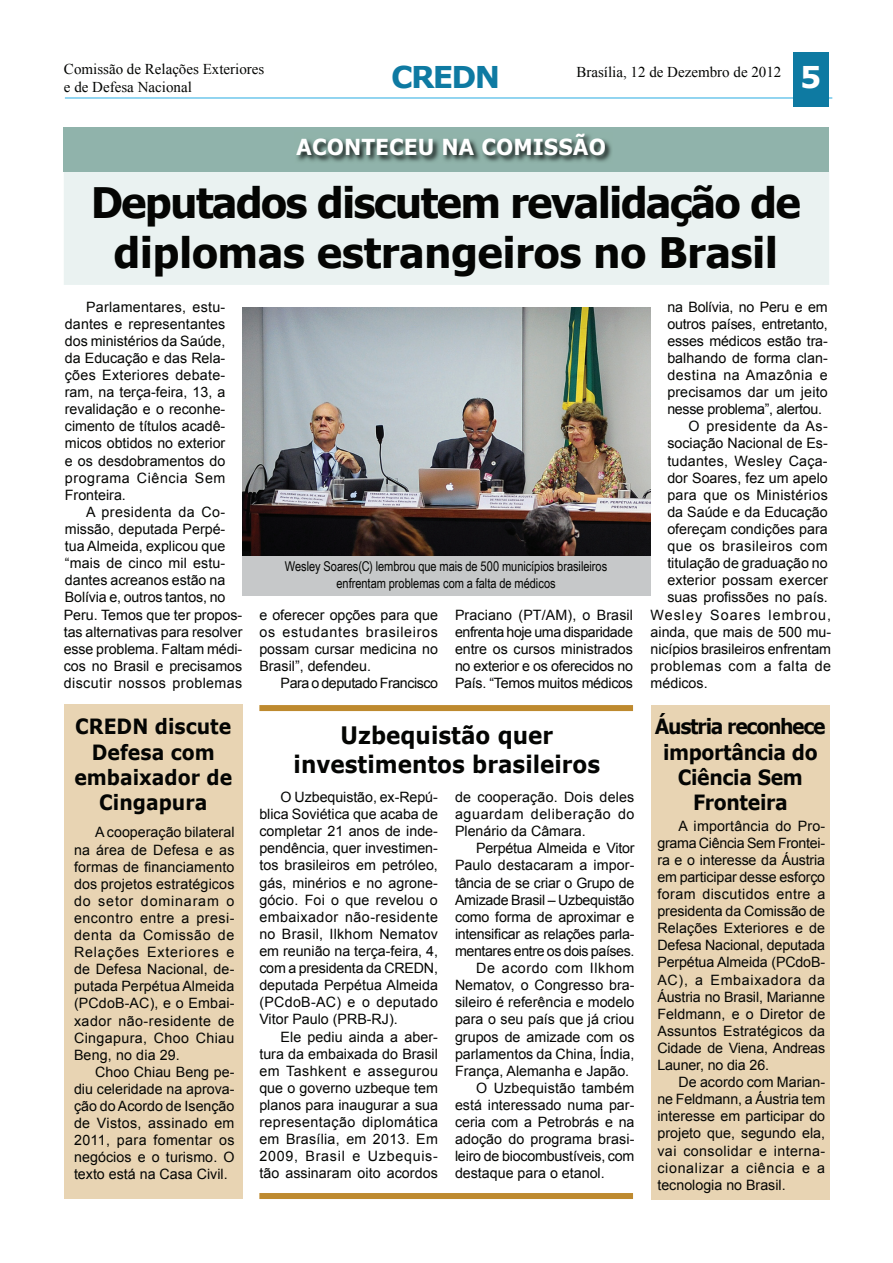
<style>
.page{position:relative;width:893px;height:1263px;background:#fff}
.page>*{position:absolute;margin:0;border:0;box-sizing:border-box;transform-origin:0 0}
.t1{font:700 42px/50.4px "Tahoma";letter-spacing:-.03em;color:#040503;text-align:center}
.t2{font:700 30px "Verdana";letter-spacing:-.06em;color:#0e7aa2}
.t3{font:700 30px "Verdana";color:#fff}
.t4{font:700 24px/28.8px "Verdana";color:#040503;text-align:center;scale:.9 1}
.t5{font:700 22.05px "Verdana";color:#fff;scale:.92 1}
.t6{font:700 21px/25.2px "Verdana";letter-spacing:-.02em;color:#040503;text-align:center;scale:.9 1}
.t7{font:700 21px/25.2px "Verdana";color:#040503;text-align:center;scale:.9 1}
.t8{font:15px/18px "Times New Roman";color:#040503}
.t9{font:14.25px/17.1px "Arial";color:#040503;text-align:justify}
.t10{font:14.25px "Arial";letter-spacing:-.02em;color:#040503}
.t11{font:14.25px "Arial";letter-spacing:.04em;color:#040503}
.t12{font:14.25px "Arial";letter-spacing:.035em;color:#040503}
.t13{font:14.25px "Arial";letter-spacing:-.025em;color:#040503}
.t14{font:14.25px "Arial";letter-spacing:-.03em;color:#040503}
.t15{font:14.25px "Arial";letter-spacing:.02em;color:#040503}
.t16{font:14.25px "Arial";letter-spacing:.025em;color:#040503}
.t17{font:14.25px "Arial";letter-spacing:.07em;color:#040503}
.t18{font:14.25px "Arial";letter-spacing:.03em;color:#040503}
.t19{font:13.5px/16.2px "Arial Narrow";letter-spacing:-.005em;color:#040503;text-align:center}
</style>
<div class="page">
<hr style="left:65px;top:98px;width:767px;height:1px;background:#27abe2">
<div style="left:794px;top:52px;width:35px;height:54px;background:#0e7aa2"></div>
<div style="left:64px;top:705px;width:179px;height:494px;background:#e8d4b3"></div>
<div style="left:652px;top:705px;width:178px;height:494px;background:#e8d4b3"></div>
<div style="left:242px;top:528px;width:409px;height:67px;background:#c6c8c9"></div>
<div style="left:64px;top:172px;width:765px;height:113px;background:#eaf2f1"></div>
<div style="left:64px;top:128px;width:765px;height:44px;background:#90b3ab"></div>
<img style="left:297px;top:134px;width:315px;height:28px">
<img style="left:242px;top:308px;width:408px;height:248px">
<div style="left:259px;top:705px;width:374px;height:6px;background:#be8a2f"></div>
<div style="left:259px;top:1193px;width:374px;height:6px;background:#be8a2f"></div>
<p class="t8" style="left:64px;top:60px;width:202px">Comissão de Relações Exteriores e de Defesa Nacional</p>
<h2 class="t3" style="left:800px;top:56px;width:23px">5</h2>
<h2 class="t2" style="left:391px;top:56px;width:110px">CREDN</h2>
<p class="t8" style="left:576px;top:63px;width:206px">Brasília, 12 de Dezembro de 2012</p>
<h3 class="t5" style="left:296px;top:132px;width:338px">ACONTECEU NA COMISSÃO</h3>
<h1 class="t1" style="left:91px;top:175px;width:711px">Deputados discutem revalidação de diplomas estrangeiros no Brasil</h1>
<p class="t9" style="left:65px;top:298px;width:162px;text-indent:21px">Parlamentares, estu&shy;dantes e representantes dos ministérios da Saúde, da Educação e das Rela&shy;ções Exteriores debate&shy;ram, na terça-feira, 13, a revalidação e o reconhe&shy;cimento de títulos acadê&shy;micos obtidos no exterior e os desdobramentos do programa Ciência Sem Fronteira.</p>
<p class="t9" style="left:65px;top:503px;width:162px;text-indent:21px">A presidenta da Co&shy;missão, deputada Perpé&shy;tua Almeida, explicou que “mais de cinco mil estu&shy;dantes acreanos estão na Bolívia e, outros tantos, no</p>
<p class="t19" style="left:285px;top:558px;width:324px">Wesley Soares(C) lembrou que mais de 500 municípios brasileiros enfrentam problemas com a falta de médicos</p>
<p class="t9" style="left:64px;top:606px;width:180px">Peru. Temos que ter propos&shy;tas alternativas para resolver esse problema. Faltam médi&shy;cos no Brasil e precisamos discutir nossos problemas</p>
<p class="t9" style="left:259px;top:606px;width:180px">e oferecer opções para que os estudantes brasileiros possam cursar medicina no Brasil”, defendeu.</p>
<p class="t14" style="left:281px;top:674px;width:159px">Para o deputado Francisco</p>
<p class="t9" style="left:455px;top:606px;width:180px">Praciano (PT/AM), o Brasil enfrenta hoje uma disparidade entre os cursos ministrados no exterior e os oferecidos no País. “Temos muitos médicos</p>
<p class="t9" style="left:667px;top:298px;width:162px">na Bolívia, no Peru e em</p>
<p class="t9" style="left:667px;top:315px;width:162px">outros países, entretanto,</p>
<p class="t9" style="left:667px;top:332px;width:162px">esses médicos estão tra-</p>
<p class="t9" style="left:667px;top:349px;width:162px">balhando de forma clan-</p>
<p class="t12" style="left:667px;top:366px;width:162px">destina na Amazônia e</p>
<p class="t9" style="left:667px;top:384px;width:162px">precisamos dar um jeito</p>
<p class="t10" style="left:667px;top:400px;width:156px">nesse problema”, alertou.</p>
<p class="t18" style="left:688px;top:417px;width:141px">O presidente da As-</p>
<p class="t9" style="left:667px;top:435px;width:162px">sociação Nacional de Es-</p>
<p class="t15" style="left:667px;top:451px;width:162px">tudantes, Wesley Caça-</p>
<p class="t9" style="left:667px;top:469px;width:162px">dor Soares, fez um apelo</p>
<p class="t16" style="left:667px;top:485px;width:162px">para que os Ministérios</p>
<p class="t9" style="left:667px;top:503px;width:162px">da Saúde e da Educação</p>
<p class="t9" style="left:667px;top:520px;width:162px">ofereçam condições para</p>
<p class="t11" style="left:667px;top:537px;width:162px">que os brasileiros com</p>
<p class="t9" style="left:667px;top:555px;width:162px">titulação de graduação no</p>
<p class="t9" style="left:667px;top:572px;width:162px">exterior possam exercer</p>
<p class="t9" style="left:667px;top:589px;width:162px">suas profissões no país.</p>
<p class="t17" style="left:651px;top:605px;width:182px">Wesley Soares lembrou,</p>
<p class="t9" style="left:651px;top:623px;width:182px">ainda, que mais de 500 mu-</p>
<p class="t9" style="left:651px;top:640px;width:182px">nicípios brasileiros enfrentam</p>
<p class="t11" style="left:651px;top:657px;width:182px">problemas com a falta de</p>
<p class="t9" style="left:651px;top:675px;width:59px">médicos.</p>
<h3 class="t7" style="left:74px;top:714px;width:177px">CREDN discute<br>Defesa com embaixador de<br>Cingapura</h3>
<h3 class="t6" style="left:655px;top:714px;width:191px">Áustria reconhece importância do<br>Ciência Sem<br>Fronteira</h3>
<h3 class="t4" style="left:294px;top:720px;width:342px">Uzbequistão quer investimentos brasileiros</h3>
<p class="t9" style="left:455px;top:789px;width:181px">de cooperação. Dois deles aguardam deliberação do Plenário da Câmara.</p>
<p class="t9" style="left:476px;top:840px;width:160px">Perpétua Almeida e Vitor</p>
<p class="t9" style="left:455px;top:857px;width:181px">Paulo destacaram a impor-</p>
<p class="t10" style="left:455px;top:873px;width:181px">tância de se criar o Grupo de</p>
<p class="t10" style="left:455px;top:890px;width:181px">Amizade Brasil – Uzbequistão</p>
<p class="t9" style="left:455px;top:908px;width:181px">como forma de aproximar e</p>
<p class="t10" style="left:455px;top:924px;width:181px">intensificar as relações parla-</p>
<p class="t13" style="left:455px;top:942px;width:181px">mentares entre os dois países.</p>
<p class="t12" style="left:476px;top:959px;width:160px">De acordo com Ilkhom</p>
<p class="t9" style="left:455px;top:977px;width:181px">Nematov, o Congresso bra-</p>
<p class="t9" style="left:455px;top:994px;width:181px">sileiro é referência e modelo</p>
<p class="t9" style="left:455px;top:1011px;width:181px">para o seu país que já criou</p>
<p class="t9" style="left:455px;top:1028px;width:181px">grupos de amizade com os</p>
<p class="t9" style="left:455px;top:1045px;width:181px">parlamentos da China, Índia,</p>
<p class="t9" style="left:455px;top:1062px;width:176px">França, Alemanha e Japão.</p>
<p class="t9" style="left:476px;top:1079px;width:160px">O Uzbequistão também</p>
<p class="t9" style="left:455px;top:1096px;width:181px">está interessado numa par-</p>
<p class="t9" style="left:455px;top:1113px;width:181px">ceria com a Petrobrás e na</p>
<p class="t9" style="left:455px;top:1131px;width:181px">adoção do programa brasi-</p>
<p class="t9" style="left:455px;top:1148px;width:181px">leiro de biocombustíveis, com</p>
<p class="t9" style="left:455px;top:1165px;width:151px">destaque para o etanol.</p>
<p class="t9" style="left:259px;top:789px;width:180px;text-indent:21px">O Uzbequistão, ex-Repú&shy;blica Soviética que acaba de completar 21 anos de inde&shy;pendência, quer investimen&shy;tos brasileiros em petróleo, gás, minérios e no agrone&shy;gócio. Foi o que revelou o embaixador não-residente no Brasil, Ilkhom Nematov em reunião na terça-feira, 4, com a presidenta da CREDN, deputada Perpétua Almeida (PCdoB-AC) e o deputado Vitor Paulo (PRB-RJ).</p>
<p class="t9" style="left:259px;top:1028px;width:180px;text-indent:21px">Ele pediu ainda a aber&shy;tura da embaixada do Brasil em Tashkent e assegurou que o governo uzbeque tem planos para inaugurar a sua representação diplomática em Brasília, em 2013. Em 2009, Brasil e Uzbequis&shy;tão assinaram oito acordos</p>
<p class="t9" style="left:657px;top:817px;width:169px;text-indent:21px">A importância do Pro&shy;grama Ciência Sem Frontei&shy;ra e o interesse da Áustria em participar desse esforço foram discutidos entre a presidenta da Comissão de Relações Exteriores e de Defesa Nacional, deputada Perpétua Almeida (PCdoB-AC), a Embaixadora da Áustria no Brasil, Marianne Feldmann, e o Diretor de Assuntos Estratégicos da Cidade de Viena, Andreas Launer, no dia 26.</p>
<p class="t9" style="left:657px;top:1074px;width:169px;text-indent:21px">De acordo com Marian&shy;ne Feldmann, a Áustria tem interesse em participar do projeto que, segundo ela, vai consolidar e interna&shy;cionalizar a ciência e a tecnologia no Brasil.</p>
<p class="t9" style="left:74px;top:824px;width:162px;text-indent:21px">A cooperação bilateral na área de Defesa e as formas de financiamento dos projetos estratégicos do setor dominaram o encontro entre a presi&shy;denta da Comissão de Relações Exteriores e de Defesa Nacional, de&shy;putada Perpétua Almeida (PCdoB-AC), e o Embai&shy;xador não-residente de Cingapura, Choo Chiau Beng, no dia 29.</p>
<p class="t9" style="left:74px;top:1063px;width:162px;text-indent:21px">Choo Chiau Beng pe&shy;diu celeridade na aprova&shy;ção do Acordo de Isenção de Vistos, assinado em 2011, para fomentar os negócios e o turismo. O texto está na Casa Civil.</p>
</div>
